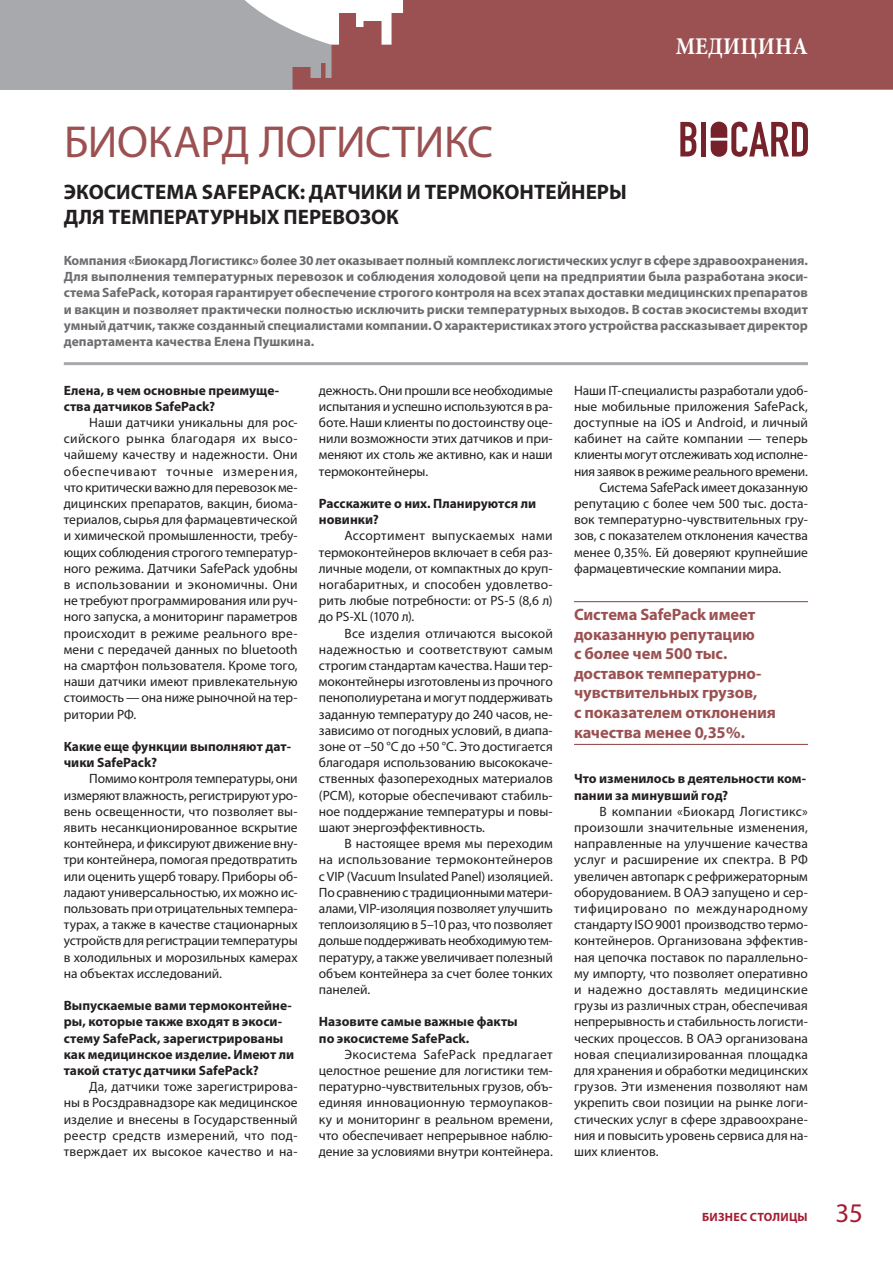
<style>
.page{position:relative;width:893px;height:1263px;background:#fff}
.page>*{position:absolute;margin:0;border:0;box-sizing:border-box;transform-origin:0 0}
.Заголовок{font:45px "Myriad Pro";letter-spacing:-.01em;color:#9b5152}
.t1{font:27px "Myriad Pro";color:#a51d32}
.t2{font:700 24px "Minion Pro";letter-spacing:.01em;color:#fff;scale:.91 1}
.Подзаголовок{font:700 21px/25.2px "Myriad Pro";color:#231f20}
.врез{font:700 16.5px/19.5px "Myriad Pro";letter-spacing:-.005em;color:#9b5152}
.текст{font:13.5px/16.2px "Myriad Pro";letter-spacing:-.005em;color:#231f20;text-align:justify}
.Lead{font:700 13.5px/16.2px "Myriad Pro";color:#6c6d70;text-align:justify}
.вопрос{font:700 13.5px/16.2px "Myriad Pro";color:#231f20}
.t3{font:700 12px "Myriad Pro";letter-spacing:.02em;color:#a51d32}
</style>
<div class="page">
<div style="left:0;top:0;width:893px;height:89px;background:#a8a9ad"></div>
<svg style="left:245px;top:0;width:47px;height:30px"></svg>
<svg style="left:292px;top:0;width:601px;height:89px;background:#a15d5e"></svg>
<hr style="left:64px;top:362px;width:744px;height:3px;background:#a8a9ad">
<svg style="left:680px;top:122px;width:16px;height:34px"></svg>
<div style="left:701px;top:122px;width:5px;height:34px;background:#76222b"></div>
<svg style="left:711px;top:122px;width:97px;height:35px"></svg>
<hr style="left:574px;top:601px;width:234px;height:1px;background:#9b5152">
<hr style="left:574px;top:744px;width:234px;height:1px;background:#9b5152">
<p class="t2" style="left:676px;top:29px;width:147px">МЕДИЦИНА</p>
<p class="Заголовок" style="left:64px;top:114px;width:431px">БИОКАРД ЛОГИСТИКС</p>
<p class="Подзаголовок" style="left:64px;top:179px;width:564px">ЭКОСИСТЕМА SAFEРACK: ДАТЧИКИ И ТЕРМОКОНТЕЙНЕРЫ<br>ДЛЯ ТЕМПЕРАТУРНЫХ ПЕРЕВОЗОК</p>
<p class="Lead" style="left:64px;top:252px;width:746px">Компания «Биокард Логистикс» более 30 лет оказывает полный комплекс логистических услуг в сфере здравоохранения.<br>Для выполнения температурных перевозок и соблюдения холодовой цепи на предприятии была разработана экоси&shy;стема SafeРack, которая гарантирует обеспечение строгого контроля на всех этапах доставки медицинских препаратов и вакцин и позволяет практически полностью исключить риски температурных выходов. В состав экосистемы входит умный датчик, также созданный специалистами компании. О характеристиках этого устройства рассказывает директор департамента качества Елена Пушкина.</p>
<p class="вопрос" style="left:64px;top:381px;width:217px">Елена, в чем основные преимуще&shy;ства датчиков SafeРack?</p>
<p class="текст" style="left:64px;top:414px;width:235px;text-indent:26px">Наши датчики уникальны для рос&shy;сийского рынка благодаря их высо&shy;чайшему качеству и надежности. Они обеспечивают точные измерения, что критически важно для перевозок ме&shy;дицинских препаратов, вакцин, биома&shy;териалов, сырья для фармацевтической и химической промышленности, требу&shy;ющих соблюдения строгого температур&shy;ного режима. Датчики SafeРack удобны в использовании и экономичны. Они не требуют программирования или руч&shy;ного запуска, а мониторинг параметров происходит в режиме реального вре&shy;мени с передачей данных по bluetooth на смартфон пользователя. Кроме того, наши датчики имеют привлекательную стоимость — она ниже рыночной на тер&shy;ритории РФ.</p>
<p class="вопрос" style="left:64px;top:738px;width:229px">Какие еще функции выполняют дат&shy;чики SafeРack?</p>
<p class="текст" style="left:64px;top:770px;width:235px;text-indent:26px">Помимо контроля температуры, они измеряют влажность, регистрируют уро&shy;вень освещенности, что позволяет вы&shy;явить несанкционированное вскрытие контейнера, и фиксируют движение вну&shy;три контейнера, помогая предотвратить или оценить ущерб товару. Приборы об&shy;ладают универсальностью, их можно ис&shy;пользовать при отрицательных темпера&shy;турах, а также в качестве стационарных устройств для регистрации температуры в холодильных и морозильных камерах на объектах исследований.</p>
<p class="вопрос" style="left:64px;top:997px;width:232px">Выпускаемые вами термоконтейне&shy;ры, которые также входят в экоси&shy;стему SafeРack, зарегистрированы как медицинское изделие. Имеют ли такой статус датчики SafeРack?</p>
<p class="текст" style="left:64px;top:1078px;width:235px;text-indent:26px">Да, датчики тоже зарегистрирова&shy;ны в Росздравнадзоре как медицинское изделие и внесены в Государственный реестр средств измерений, что под&shy;тверждает их высокое качество и на-</p>
<p class="текст" style="left:319px;top:382px;width:235px">дежность. Они прошли все необходимые испытания и успешно используются в ра&shy;боте. Наши клиенты по достоинству оце&shy;нили возможности этих датчиков и при&shy;меняют их столь же активно, как и наши термоконтейнеры.</p>
<p class="вопрос" style="left:319px;top:495px;width:219px">Расскажите о них. Планируются ли новинки?</p>
<p class="текст" style="left:319px;top:527px;width:235px;text-indent:26px">Ассортимент выпускаемых нами термоконтейнеров включает в себя раз&shy;личные модели, от компактных до круп&shy;ногабаритных, и способен удовлетво&shy;рить любые потребности: от PS-5 (8,6 л) до PS-XL (1070 л).</p>
<p class="текст" style="left:319px;top:625px;width:235px;text-indent:26px">Все изделия отличаются высокой надежностью и соответствуют самым строгим стандартам качества. Наши тер&shy;моконтейнеры изготовлены из прочного пенополиуретана и могут поддерживать заданную температуру до 240 часов, не&shy;зависимо от погодных условий, в диапа&shy;зоне от –50 °C до +50 °C. Это достигается благодаря использованию высококаче&shy;ственных фазопереходных материалов (PCM), которые обеспечивают стабиль&shy;ное поддержание температуры и повы&shy;шают энергоэффективность.</p>
<p class="текст" style="left:319px;top:835px;width:235px;text-indent:26px">В настоящее время мы переходим на использование термоконтейнеров с VIP (Vacuum Insulated Panel) изоляцией.<br>По сравнению с традиционными матери&shy;алами, VIP-изоляция позволяет улучшить теплоизоляцию в 5–10 раз, что позволяет дольше поддерживать необходимую тем&shy;пературу, а также увеличивает полезный объем контейнера за счет более тонких панелей.</p>
<p class="вопрос" style="left:319px;top:1013px;width:200px">Назовите самые важные факты по экосистеме SafePack.</p>
<p class="текст" style="left:319px;top:1046px;width:235px;text-indent:26px">Экосистема SafePack предлагает целостное решение для логистики тем&shy;пературно-чувствительных грузов, объ&shy;единяя инновационную термоупаков&shy;ку и мониторинг в реальном времени, что обеспечивает непрерывное наблю&shy;дение за условиями внутри контейнера.</p>
<p class="текст" style="left:574px;top:382px;width:235px">Наши IT-специалисты разработали удоб&shy;ные мобильные приложения SafePack, доступные на iOS и Android, и личный кабинет на сайте компании — теперь клиенты могут отслеживать ход исполне&shy;ния заявок в режиме реального времени.</p>
<p class="текст" style="left:574px;top:479px;width:235px;text-indent:26px">Система SafePack имеет доказанную репутацию с более чем 500 тыс. доста&shy;вок температурно-чувствительных гру&shy;зов, с показателем отклонения качества менее 0,35%. Ей доверяют крупнейшие фармацевтические компании мира.</p>
<p class="врез" style="left:574px;top:605px;width:203px">Система SafePack имеет доказанную репутацию<br>с более чем 500 тыс. доставок температурно&shy;чувствительных грузов,<br>с показателем отклонения качества менее 0,35%.</p>
<p class="вопрос" style="left:574px;top:770px;width:233px">Что изменилось в деятельности ком&shy;пании за минувший год?</p>
<p class="текст" style="left:574px;top:803px;width:235px;text-indent:26px">В компании «Биокард Логистикс» произошли значительные изменения, направленные на улучшение качества услуг и расширение их спектра. В РФ увеличен автопарк с рефрижераторным оборудованием. В ОАЭ запущено и сер&shy;тифицировано по международному стандарту ISO 9001 производство термо&shy;контейнеров. Организована эффектив&shy;ная цепочка поставок по параллельно&shy;му импорту, что позволяет оперативно и надежно доставлять медицинские грузы из различных стран, обеспечивая непрерывность и стабильность логисти&shy;ческих процессов. В ОАЭ организована новая специализированная площадка для хранения и обработки медицинских грузов. Эти изменения позволяют нам укрепить свои позиции на рынке логи&shy;стических услуг в сфере здравоохране&shy;ния и повысить уровень сервиса для на&shy;ших клиентов.</p>
<p class="t3" style="left:702px;top:1209px;width:107px">БИЗНЕС СТОЛИЦЫ</p>
<h2 class="t1" style="left:835px;top:1196px;width:29px">35</h2>
</div>
